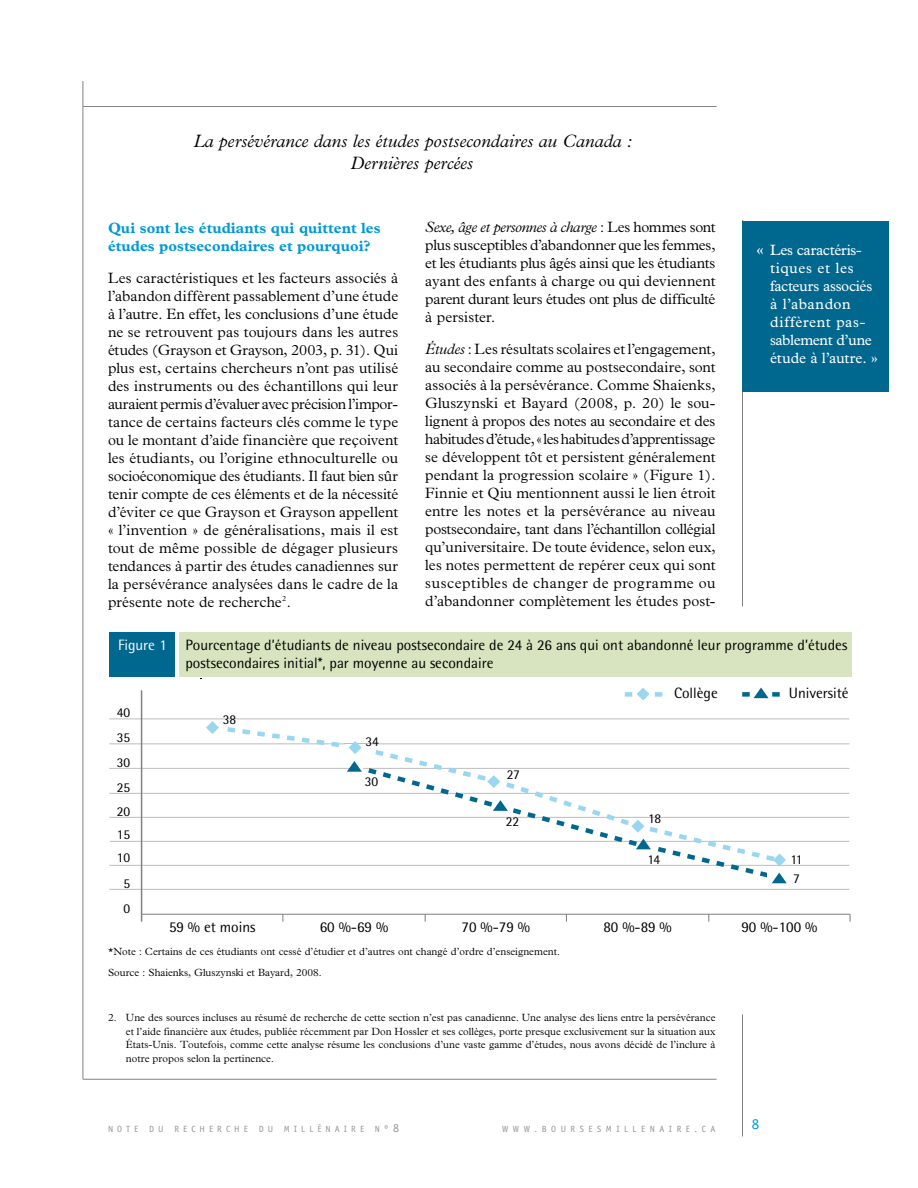
<style>
.page{position:relative;width:918px;height:1188px;background:#fff}
.page>*{position:absolute;margin:0;border:0;box-sizing:border-box;transform-origin:0 0}
.t1{font:italic 300 18px/21.6px "Plantin";color:#000;text-align:center}
.t2{font:300 15px/18px "Plantin";letter-spacing:.005em;color:#000;text-align:justify}
.t3{font:15px/18px "Rotis Semi Sans";color:#000}
.t4{font:15px/18px "Plantin";letter-spacing:-.005em;color:#fff}
.t5{font:700 15px/18px "Plantin";color:#0099d8}
.t6{font:15px "Officina Sans Std";color:#0099d8}
.t7{font:13.5px "Rotis Semi Sans";letter-spacing:-.005em;color:#000}
.t8{font:300 10.5px/13.5px "Plantin";color:#000;text-align:justify}
.t9{font:9px "Officina Sans Std";letter-spacing:.45em;color:#939598}
.t10{font:9px "Officina Sans Std";letter-spacing:.5em;color:#939598}
.s1{font-style:italic}
.s2{font-family:"Utopia";font-size:16.5px}
.s3{font-family:"Utopia"}
.s4{color:#fff}
.s5{font-size:10.5px}
.s6{font-size:12px}
</style>
<div class="page">
<hr style="left:83px;top:81px;width:1px;height:998px;background:#808285">
<hr style="left:83px;top:106px;width:634px;height:1px;background:#808285">
<hr style="left:83px;top:1079px;width:634px;height:1px;background:#808285">
<hr style="left:742px;top:220px;width:1px;height:386px;background:#808285">
<hr style="left:110px;top:841px;width:739px;height:1px;background:#bdbdc0">
<hr style="left:109px;top:768px;width:740px;height:1px;background:#bdbdc0">
<hr style="left:109px;top:793px;width:740px;height:1px;background:#bdbdc0">
<hr style="left:109px;top:817px;width:740px;height:1px;background:#bdbdc0">
<hr style="left:109px;top:719px;width:740px;height:1px;background:#bdbdc0">
<hr style="left:109px;top:744px;width:740px;height:1px;background:#bdbdc0">
<hr style="left:109px;top:865px;width:740px;height:1px;background:#bdbdc0">
<hr style="left:109px;top:889px;width:740px;height:1px;background:#bdbdc0">
<div style="left:179px;top:632px;width:673px;height:45px;background:#d8e4c0"></div>
<div style="left:110px;top:632px;width:65px;height:45px;background:#00678f"></div>
<hr style="left:141px;top:690px;width:1px;height:224px;background:#808285">
<hr style="left:142px;top:914px;width:708px;height:1px;background:#808285">
<svg style="left:208px;top:727px;width:577px;height:139px"></svg>
<svg style="left:625px;top:687px;width:38px;height:14px"></svg>
<svg style="left:742px;top:687px;width:38px;height:12px"></svg>
<svg style="left:773px;top:854px;width:13px;height:12px"></svg>
<div style="left:643px;top:842px;width:10px;height:8px;background:#fff"></div>
<svg style="left:772px;top:873px;width:15px;height:10px"></svg>
<svg style="left:636px;top:839px;width:15px;height:10px"></svg>
<div style="left:491px;top:777px;width:10px;height:8px;background:#fff"></div>
<svg style="left:487px;top:775px;width:13px;height:13px"></svg>
<div style="left:348px;top:775px;width:13px;height:6px;background:#fff"></div>
<div style="left:345px;top:744px;width:26px;height:11px;background:#fff"></div>
<svg style="left:345px;top:741px;width:24px;height:13px"></svg>
<div style="left:214px;top:724px;width:8px;height:9px;background:#fff"></div>
<svg style="left:206px;top:721px;width:13px;height:13px"></svg>
<div style="left:635px;top:821px;width:10px;height:10px;background:#fff"></div>
<svg style="left:631px;top:820px;width:13px;height:13px"></svg>
<div style="left:501px;top:802px;width:8px;height:9px;background:#fff"></div>
<svg style="left:493px;top:800px;width:15px;height:11px"></svg>
<svg style="left:347px;top:761px;width:16px;height:11px"></svg>
<hr style="left:742px;top:1014px;width:1px;height:122px;background:#808285">
<div style="left:742px;top:221px;width:147px;height:171px;background:#00678f"></div>
<p class="t1" style="left:193px;top:131px;width:440px">La persévérance dans les études postsecondaires au Canada :<br>Dernières percées</p>
<p class="t5" style="left:108px;top:219px;width:274px">Qui sont les étudiants qui quittent les études postsecondaires et pourquoi?</p>
<p class="t2" style="left:108px;top:269px;width:292px">Les caractéristiques et les facteurs associés à l’abandon diffèrent passablement d’une étude à l’autre. En effet, les conclusions d’une étude ne se retrouvent pas toujours dans les autres études (Grayson et Grayson, 2003, p. 31). Qui plus est, certains chercheurs n’ont pas utilisé des instruments ou des échantillons qui leur auraient permis d’évaluer avec précision l’impor&shy;tance de certains facteurs clés comme le type ou le montant d’aide financière que reçoivent les étudiants, ou l’origine ethnoculturelle ou socioéconomique des étudiants. Il faut bien sûr tenir compte de ces éléments et de la nécessité d’éviter ce que Grayson et Grayson appellent « l’invention » de généralisations, mais il est tout de même possible de dégager plusieurs tendances à partir des études canadiennes sur la persévérance analysées dans le cadre de la présente note de recherche<sup>2</sup>.</p>
<p class="t2" style="left:425px;top:219px;width:292px"><span class="s1">Sexe, âge et personnes à charge</span> : Les hommes sont plus susceptibles d’abandonner que les femmes, et les étudiants plus âgés ainsi que les étudiants ayant des enfants à charge ou qui deviennent parent durant leurs études ont plus de difficulté à persister.</p>
<p class="t2" style="left:425px;top:340px;width:292px"><span class="s1">Études</span> : Les résultats scolaires et l’engagement, au secondaire comme au postsecondaire, sont associés à la persévérance. Comme Shaienks, Gluszynski et Bayard (2008, p. 20) le sou&shy;lignent à propos des notes au secondaire et des habitudes d’étude, « les habitudes d’apprentissage se développent tôt et persistent généralement pendant la progression scolaire » (Figure 1).<br>Finnie et Qiu mentionnent aussi le lien étroit entre les notes et la persévérance au niveau postsecondaire, tant dans l’échantillon collégial qu’universitaire. De toute évidence, selon eux, les notes permettent de repérer ceux qui sont susceptibles de changer de programme ou d’abandonner complètement les études post-</p>
<p class="t4" style="left:770px;top:241px;width:109px;text-indent:-14px"><span class="s2">«</span> Les caractéris&shy;tiques et les facteurs associés à l’abandon diffèrent pas&shy;sablement d’une étude à l’autre. <span class="s3">»</span></p>
<p class="t3" style="left:185px;top:635px;width:663px;text-indent:-67px"><span class="s4">Figure 1</span> Pourcentage d’étudiants de niveau postsecondaire de 24 à 26 ans qui ont abandonné leur programme d’études postsecondaires initial*, par moyenne au secondaire</p>
<p class="t3" style="left:674px;top:684px;width:45px">Collège</p>
<p class="t3" style="left:789px;top:684px;width:61px">Université</p>
<p class="t7" style="left:117px;top:705px;width:15px">40</p>
<p class="t7" style="left:117px;top:730px;width:15px">35</p>
<p class="t7" style="left:117px;top:755px;width:15px">30</p>
<p class="t7" style="left:117px;top:779px;width:15px">25</p>
<p class="t7" style="left:117px;top:804px;width:15px">20</p>
<p class="t7" style="left:117px;top:826px;width:15px">15</p>
<p class="t7" style="left:117px;top:850px;width:15px">10</p>
<p class="t7" style="left:123px;top:876px;width:8px">5</p>
<p class="t7" style="left:123px;top:901px;width:8px">0</p>
<p class="t7" style="left:223px;top:711px;width:15px">38</p>
<p class="t7" style="left:365px;top:733px;width:15px">34</p>
<p class="t7" style="left:365px;top:774px;width:15px">30</p>
<p class="t7" style="left:507px;top:767px;width:15px">27</p>
<p class="t7" style="left:506px;top:813px;width:15px">22</p>
<p class="t7" style="left:648px;top:811px;width:15px">18</p>
<p class="t7" style="left:648px;top:852px;width:14px">14</p>
<p class="t7" style="left:790px;top:851px;width:14px">11</p>
<p class="t7" style="left:793px;top:870px;width:8px">7</p>
<p class="t3" style="left:169px;top:918px;width:88px">59 % et moins</p>
<p class="t3" style="left:320px;top:918px;width:70px">60 %-69 %</p>
<p class="t3" style="left:462px;top:918px;width:70px">70 %-79 %</p>
<p class="t3" style="left:603px;top:918px;width:70px">80 %-89 %</p>
<p class="t3" style="left:741px;top:918px;width:77px">90 %-100 %</p>
<p class="t8" style="left:108px;top:941px;width:453px;line-height:20.7px">*Note : Certains de ces étudiants ont cessé d’étudier et d’autres ont changé d’ordre d’enseignement.<br>Source : Shaienks, Gluszynski et Bayard, 2008.</p>
<p class="t8" style="left:126px;top:1011px;width:591px;text-indent:-18px">2. Une des sources incluses au résumé de recherche de cette section n’est pas canadienne. Une analyse des liens entre la persévérance et l’aide financière aux études, publiée récemment par Don Hossler et ses collèges, porte presque exclusivement sur la situation aux États-Unis. Toutefois, comme cette analyse résume les conclusions d’une vaste gamme d’études, nous avons décidé de l’inclure à notre propos selon la pertinence.</p>
<p class="t9" style="left:108px;top:1124px;width:293px">NOTE DU RECHERCHE DU MILLÉNAIRE N<span class="s5">º</span><span class="s6">8</span></p>
<p class="t10" style="left:502px;top:1124px;width:215px">WWW.BOURSESMILLENAIRE.CA</p>
<p class="t6" style="left:752px;top:1116px;width:9px">8</p>
</div>
